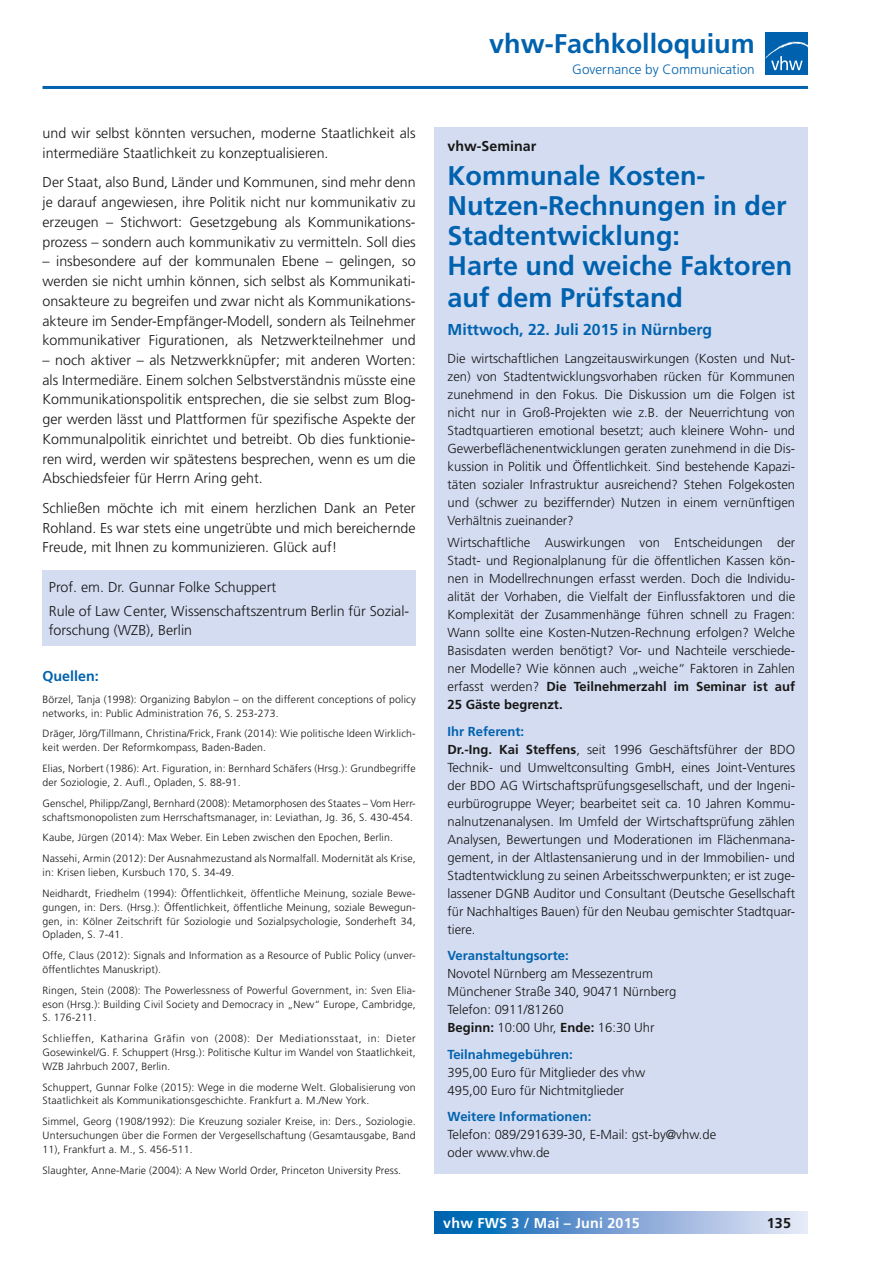
<style>
.page{position:relative;width:893px;height:1263px;background:#fff}
.page>*{position:absolute;margin:0;border:0;box-sizing:border-box;transform-origin:0 0}
.t1{font:700 27px/30.3px "Frutiger LT";color:#0062ae}
.t2{font:700 15.75px "Frutiger LT";color:#0062ae}
.t3{font:300 14.25px/19.6px "Frutiger LT";color:#181716;text-align:justify}
.t4{font:700 14.25px "Frutiger LT";letter-spacing:.015em;color:#fff}
.t5{font:700 14.25px "Frutiger LT";color:#181716}
.t6{font:700 14.25px "Frutiger LT";color:#0062ae}
.t7{font:300 13.5px "Frutiger LT";color:#0062ae}
.t8{font:300 13.05px/18px "Frutiger LT";color:#181716}
.t9{font:700 13.05px "Frutiger LT";color:#0062ae}
.t10{font:300 10.5px/13.6px "Frutiger LT";letter-spacing:.015em;color:#181716}
.s1{font-weight:700}
.s2{font-weight:700;color:#0062ae}
</style>
<div class="page">
<svg style="left:435px;top:1212px;width:373px;height:21px;background:#74a2d4"></svg>
<hr style="left:43px;top:86px;width:765px;height:3px;background:#0062ae">
<div style="left:766px;top:32px;width:42px;height:43px;background:#0062ae"></div>
<svg style="left:766px;top:42px;width:42px;height:28px"></svg>
<div style="left:43px;top:570px;width:373px;height:76px;background:#d3dcf1"></div>
<div style="left:435px;top:128px;width:373px;height:1046px;background:#d3dcf1"></div>
<p class="t3" style="left:43px;top:124px;width:375px">und wir selbst könnten versuchen, moderne Staatlichkeit als intermediäre Staatlichkeit zu konzeptualisieren.</p>
<p class="t3" style="left:43px;top:173px;width:375px">Der Staat, also Bund, Länder und Kommunen, sind mehr denn je darauf angewiesen, ihre Politik nicht nur kommunikativ zu erzeugen – Stichwort: Gesetzgebung als Kommunikations&shy;prozess – sondern auch kommunikativ zu vermitteln. Soll dies</p>
<p class="t3" style="left:43px;top:252px;width:375px">– insbesondere auf der kommunalen Ebene – gelingen, so werden sie nicht umhin können, sich selbst als Kommunikati&shy;onsakteure zu begreifen und zwar nicht als Kommunikations&shy;akteure im Sender-Empfänger-Modell, sondern als Teilnehmer kommunikativer Figurationen, als Netzwerkteilnehmer und</p>
<p class="t3" style="left:43px;top:350px;width:375px">– noch aktiver – als Netzwerkknüpfer; mit anderen Worten: als Intermediäre. Einem solchen Selbstverständnis müsste eine Kommunikationspolitik entsprechen, die sie selbst zum Blog&shy;ger werden lässt und Plattformen für spezifische Aspekte der Kommunalpolitik einrichtet und betreibt. Ob dies funktionie&shy;ren wird, werden wir spätestens besprechen, wenn es um die Abschiedsfeier für Herrn Aring geht.</p>
<p class="t3" style="left:43px;top:498px;width:375px">Schließen möchte ich mit einem herzlichen Dank an Peter Rohland. Es war stets eine ungetrübte und mich bereichernde Freude, mit Ihnen zu kommunizieren. Glück auf!</p>
<p class="t3" style="left:49px;top:575px;width:362px;line-height:23.7px">Prof. em. Dr. Gunnar Folke Schuppert<br>Rule of Law Center, Wissenschaftszentrum Berlin für Sozial-</p>
<p class="t3" style="left:49px;top:620px;width:145px">forschung (WZB), Berlin</p>
<p class="t6" style="left:43px;top:667px;width:58px">Quellen:</p>
<p class="t10" style="left:43px;top:692px;width:375px">Börzel, Tanja (1998): Organizing Babylon – on the different conceptions of policy networks, in: Public Administration 76, S. 253-273.</p>
<p class="t10" style="left:43px;top:727px;width:375px">Dräger, Jörg/Tillmann, Christina/Frick, Frank (2014): Wie politische Ideen Wirklich&shy;keit werden. Der Reformkompass, Baden-Baden.</p>
<p class="t10" style="left:43px;top:762px;width:375px">Elias, Norbert (1986): Art. Figuration, in: Bernhard Schäfers (Hrsg.): Grundbegriffe der Soziologie, 2. Aufl., Opladen, S. 88-91.</p>
<p class="t10" style="left:43px;top:796px;width:375px">Genschel, Philipp/Zangl, Bernhard (2008): Metamorphosen des Staates – Vom Herr&shy;schaftsmonopolisten zum Herrschaftsmanager, in: Leviathan, Jg. 36, S. 430-454.</p>
<p class="t10" style="left:43px;top:827px;width:375px;line-height:21px">Kaube, Jürgen (2014): Max Weber. Ein Leben zwischen den Epochen, Berlin.<br>Nassehi, Armin (2012): Der Ausnahmezustand als Normalfall. Modernität als Krise,</p>
<p class="t10" style="left:43px;top:862px;width:375px;line-height:21px">in: Krisen lieben, Kursbuch 170, S. 34-49.<br>Neidhardt, Friedhelm (1994): Öffentlichkeit, öffentliche Meinung, soziale Bewe-</p>
<p class="t10" style="left:43px;top:900px;width:375px;text-align:justify">gungen, in: Ders. (Hrsg.): Öffentlichkeit, öffentliche Meinung, soziale Bewegun&shy;gen, in: Kölner Zeitschrift für Soziologie und Sozialpsychologie, Sonderheft 34, Opladen, S. 7-41.</p>
<p class="t10" style="left:43px;top:949px;width:375px">Offe, Claus (2012): Signals and Information as a Resource of Public Policy (unver&shy;öffentlichtes Manuskript).</p>
<p class="t10" style="left:43px;top:983px;width:375px;text-align:justify">Ringen, Stein (2008): The Powerlessness of Powerful Government, in: Sven Elia&shy;eson (Hrsg.): Building Civil Society and Democracy in „New“ Europe, Cambridge, S. 176-211.</p>
<p class="t10" style="left:43px;top:1032px;width:375px;text-align:justify">Schlieffen, Katharina Gräfin von (2008): Der Mediationsstaat, in: Dieter Gosewinkel/G. F. Schuppert (Hrsg.): Politische Kultur im Wandel von Staatlichkeit, WZB Jahrbuch 2007, Berlin.</p>
<p class="t10" style="left:43px;top:1080px;width:375px">Schuppert, Gunnar Folke (2015): Wege in die moderne Welt. Globalisierung von<br>Staatlichkeit als Kommunikationsgeschichte. Frankfurt a. M./New York.</p>
<p class="t10" style="left:43px;top:1115px;width:375px;text-align:justify">Simmel, Georg (1908/1992): Die Kreuzung sozialer Kreise, in: Ders., Soziologie.<br>Untersuchungen über die Formen der Vergesellschaftung (Gesamtausgabe, Band 11), Frankfurt a. M., S. 456-511.</p>
<p class="t10" style="left:43px;top:1163px;width:360px">Slaughter, Anne-Marie (2004): A New World Order, Princeton University Press.</p>
<h1 class="t1" style="left:489px;top:28px;width:267px">vhw-Fachkolloquium</h1>
<p class="t7" style="left:572px;top:62px;width:184px">Governance by Communication</p>
<p class="t5" style="left:448px;top:138px;width:90px">vhw-Seminar</p>
<h1 class="t1" style="left:448px;top:161px;width:346px">Kommunale Kosten-<br>Nutzen-Rechnungen in der<br>Stadtentwicklung:<br>Harte und weiche Faktoren auf dem Prüfstand</h1>
<p class="t2" style="left:448px;top:320px;width:266px">Mittwoch, 22. Juli 2015 in Nürnberg</p>
<p class="t8" style="left:448px;top:350px;width:349px;text-align:justify">Die wirtschaftlichen Langzeitauswirkungen (Kosten und Nut&shy;zen) von Stadtentwicklungsvorhaben rücken für Kommunen zunehmend in den Fokus. Die Diskussion um die Folgen ist nicht nur in Groß-Projekten wie z.B. der Neuerrichtung von Stadtquartieren emotional besetzt; auch kleinere Wohn- und Gewerbeflächenentwicklungen geraten zunehmend in die Dis&shy;kussion in Politik und Öffentlichkeit. Sind bestehende Kapazi&shy;täten sozialer Infrastruktur ausreichend? Stehen Folgekosten und (schwer zu beziffernder) Nutzen in einem vernünftigen Verhältnis zueinander?</p>
<p class="t8" style="left:448px;top:534px;width:349px;text-align:justify">Wirtschaftliche Auswirkungen von Entscheidungen der Stadt- und Regionalplanung für die öffentlichen Kassen kön&shy;nen in Modellrechnungen erfasst werden. Doch die Individu&shy;alität der Vorhaben, die Vielfalt der Einflussfaktoren und die Komplexität der Zusammenhänge führen schnell zu Fragen:<br>Wann sollte eine Kosten-Nutzen-Rechnung erfolgen? Welche Basisdaten werden benötigt? Vor- und Nachteile verschiede&shy;ner Modelle? Wie können auch „weiche“ Faktoren in Zahlen erfasst werden? <span class="s1">Die Teilnehmerzahl im Seminar ist auf 25 Gäste begrenzt.</span></p>
<p class="t8" style="left:448px;top:723px;width:349px"><span class="s2">Ihr Referent:<br></span><span class="s1">Dr.-Ing. Kai Steffens</span>, seit 1996 Geschäftsführer der BDO Technik- und Umweltconsulting GmbH, eines Joint-Ventures der BDO AG Wirtschaftsprüfungsgesellschaft, und der Ingeni&shy;eurbürogruppe Weyer; bearbeitet seit ca. 10 Jahren Kommu&shy;nalnutzenanalysen. Im Umfeld der Wirtschaftsprüfung zählen Analysen, Bewertungen und Moderationen im Flächenmana&shy;gement, in der Altlastensanierung und in der Immobilien- und Stadtentwicklung zu seinen Arbeitsschwerpunkten; er ist zuge&shy;lassener DGNB Auditor und Consultant (Deutsche Gesellschaft für Nachhaltiges Bauen) für den Neubau gemischter Stadtquar&shy;tiere.</p>
<p class="t9" style="left:448px;top:948px;width:123px">Veranstaltungsorte:</p>
<p class="t8" style="left:448px;top:965px;width:230px">Novotel Nürnberg am Messezentrum<br>Münchener Straße 340, 90471 Nürnberg<br>Telefon: 0911/81260<br><span class="s1">Beginn:</span> 10:00 Uhr, <span class="s1">Ende:</span> 16:30 Uhr</p>
<p class="t9" style="left:448px;top:1047px;width:127px">Teilnahmegebühren:</p>
<p class="t8" style="left:448px;top:1064px;width:199px">395,00 Euro für Mitglieder des vhw<br>495,00 Euro für Nichtmitglieder</p>
<p class="t9" style="left:448px;top:1109px;width:145px">Weitere Informationen:</p>
<p class="t8" style="left:448px;top:1126px;width:270px">Telefon: 089/291639-30, E-Mail: gst-by@vhw.de oder www.vhw.de</p>
<p class="t4" style="left:443px;top:1214px;width:198px">vhw FWS 3 / Mai – Juni 2015</p>
<p class="t5" style="left:767px;top:1214px;width:26px">135</p>
</div>
